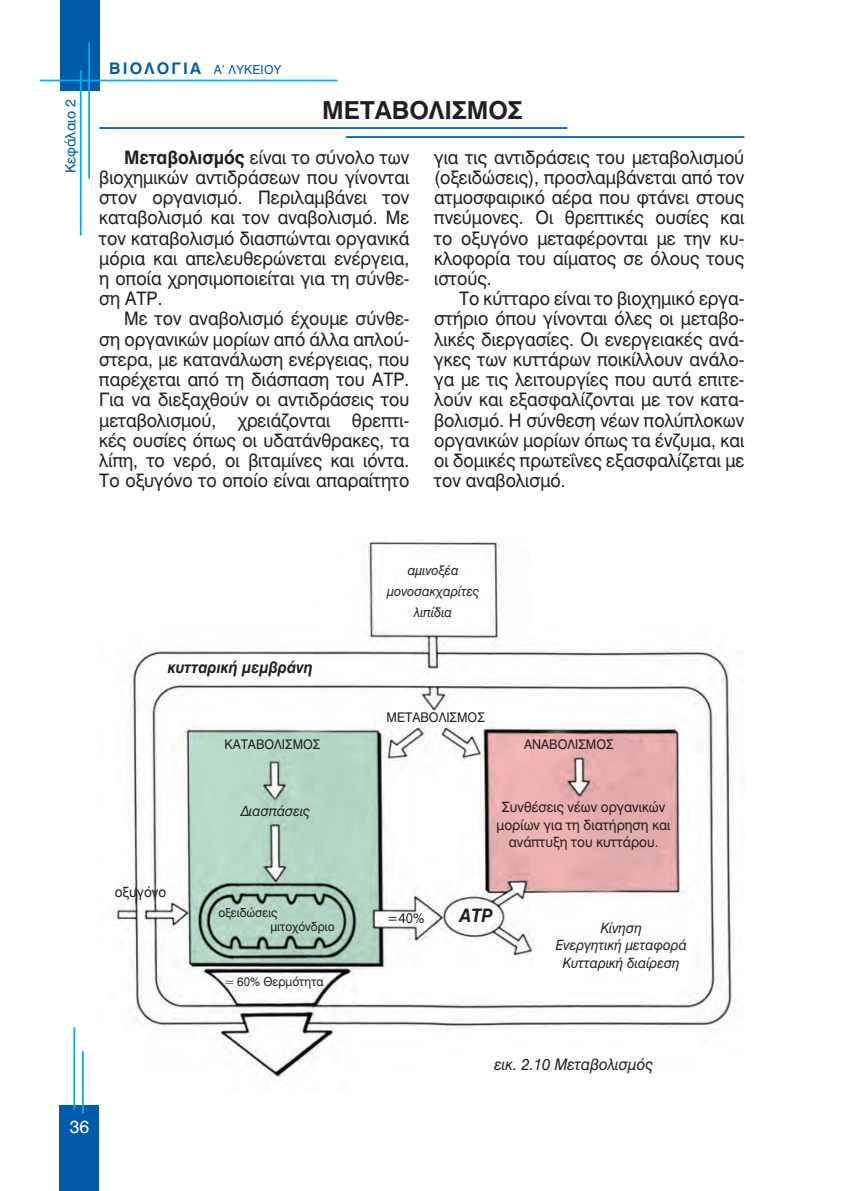
<style>
.page{position:relative;width:844px;height:1191px;background:#fff}
.page>*{position:absolute;margin:0;border:0;box-sizing:border-box;transform-origin:0 0}
.t1{font:700 24.5px "UB Helvetica";color:#231f20}
.t2{font:18.38px/20.3px "UB Helvetica";color:#231f20;text-align:justify;scale:.95 1}
.t3{font:italic 700 18.38px "UB Helvetica";color:#231f20;scale:.95 1}
.t4{font:17.5px "UB Helvetica";color:#fff}
.t5{font:italic 15.75px "UB Helvetica";color:#231f20;scale:.95 1}
.t6{font:700 15.75px "UB Helvetica";letter-spacing:.14em;color:#015aaa}
.t7{font:italic 700 15.75px "UB Helvetica";color:#231f20;scale:.95 1}
.t8{font:14px/17.5px "UB Helvetica";color:#231f20;text-align:center;scale:.95 1}
.t9{font:italic 14px/17.5px "UB Helvetica";color:#231f20;text-align:center;scale:.95 1}
.t10{font:14px "UB Helvetica";color:#015aaa}
.t11{font:13.12px "UB Helvetica";color:#231f20;scale:.95 1}
.t12{font:italic 13.12px/21px "UB Helvetica";color:#231f20;text-align:center;scale:.95 1}
.t13{font:12.25px "UB Helvetica";color:#231f20;scale:.95 1}
.s1{font-weight:400;font-size:12.25px}
.s2{font-family:"Apollonia";font-weight:400;font-style:italic;font-size:12.25px}
.s3{font-weight:700}
</style>
<div class="page">
<div style="left:60px;top:1105px;width:39px;height:86px;background:#015aaa"></div>
<hr style="left:73px;top:1027px;width:2px;height:82px;background:#00aeef">
<hr style="left:82px;top:1051px;width:2px;height:62px;background:#00aeef">
<div style="left:60px;top:0;width:40px;height:91px;background:#015aaa"></div>
<hr style="left:80px;top:70px;width:2px;height:165px;background:#00aeef">
<hr style="left:88px;top:43px;width:2px;height:135px;background:#00aeef">
<hr style="left:40px;top:80px;width:297px;height:1px;background:#00aeef">
<hr style="left:99px;top:127px;width:468px;height:2px;background:#015aaa">
<hr style="left:346px;top:136px;width:398px;height:2px;background:#015aaa">
<img style="left:114px;top:538px;width:622px;height:543px">
<svg style="left:59px;top:1160px;width:1px;height:31px"></svg>
<svg style="left:225px;top:980px;width:8px;height:3px"></svg>
<p class="t10" style="left:62px;top:173px;width:75px;rotate:-90deg">Κεφάλαιο 2</p>
<p class="t6" style="left:109px;top:58px;width:174px">ΒIOΛΟΓΙΑ <span class="s1">Α</span><span class="s2">'</span> <span class="s1">ΛΥΚΕΙΟΥ</span></p>
<h1 class="t1" style="left:322px;top:95px;width:202px">ΜΕΤΑΒΟΛΙΣΜΟΣ</h1>
<p class="t2" style="left:99px;top:147px;width:328px;text-indent:25px"><span class="s3">Μεταβολισμός</span> είναι το σύνολο των βιοχημικών αντιδράσεων που γίνονται στον οργανισμό. Περιλαμβάνει τον καταβολισμό και τον αναβολισμό. Με τον καταβολισμό διασπώνται οργανικά μόρια και απελευθερώνεται ενέργεια, η οποία χρησιμοποιείται για τη σύνθε&shy;ση ΑΤΡ.</p>
<p class="t2" style="left:99px;top:309px;width:328px;text-indent:25px">Με τον αναβολισμό έχουμε σύνθε&shy;ση οργανικών μορίων από άλλα απλού&shy;στερα, με κατανάλωση ενέργειας, που παρέχεται από τη διάσπαση του ΑΤΡ.<br>Για να διεξαχθούν οι αντιδράσεις του μεταβολισμού, χρειάζονται θρεπτι&shy;κές ουσίες όπως οι υδατάνθρακες, τα λίπη, το νερό, οι βιταμίνες και ιόντα.<br>Το οξυγόνο το οποίο είναι απαραίτητο</p>
<p class="t2" style="left:434px;top:147px;width:328px">για τις αντιδράσεις του μεταβολισμού (οξειδώσεις), προσλαμβάνεται από τον ατμοσφαιρικό αέρα που φτάνει στους πνεύμονες. Οι θρεπτικές ουσίες και το οξυγόνο μεταφέρονται με την κυ&shy;κλοφορία του αίματος σε όλους τους ιστούς.</p>
<p class="t2" style="left:434px;top:288px;width:328px;text-indent:25px">Το κύτταρο είναι το βιοχημικό εργα&shy;στήριο όπου γίνονται όλες οι μεταβο&shy;λικές διεργασίες. Οι ενεργειακές ανά&shy;γκες των κυττάρων ποικίλλουν ανάλο&shy;γα με τις λειτουργίες που αυτά επιτε&shy;λούν και εξασφαλίζονται με τον κατα&shy;βολισμό. Η σύνθεση νέων πολύπλοκων οργανικών μορίων όπως τα ένζυμα, και οι δομικές πρωτεΐνες εξασφαλίζεται με τον αναβολισμό.</p>
<p class="t7" style="left:168px;top:658px;width:154px">κυτταρική μεμβράνη</p>
<p class="t11" style="left:225px;top:736px;width:102px">ΚΑΤΑΒΟΛΙΣΜΟΣ</p>
<p class="t8" style="left:115px;top:883px;width:56px">οξυγόνο</p>
<p class="t9" style="left:241px;top:802px;width:74px">Διασπάσεις</p>
<p class="t12" style="left:387px;top:559px;width:99px">αμινοξέα μονοσακχαρίτες λιπίδια</p>
<p class="t11" style="left:387px;top:709px;width:105px">ΜΕΤΑΒΟΛΙΣΜΟΣ</p>
<p class="t11" style="left:524px;top:736px;width:96px">ΑΝΑΒΟΛΙΣΜΟΣ</p>
<p class="t8" style="left:497px;top:798px;width:184px">Συνθέσεις νέων οργανικών μορίων για τη διατήρηση και ανάπτυξη του κυττάρου.</p>
<p class="t13" style="left:218px;top:905px;width:64px">οξειδώσεις</p>
<p class="t8" style="left:387px;top:909px;width:41px">=40%</p>
<p class="t3" style="left:460px;top:904px;width:37px">ΑΤΡ</p>
<p class="t13" style="left:270px;top:919px;width:69px">μιτοχόνδριο</p>
<p class="t13" style="left:237px;top:974px;width:92px">60% Θερμότητα</p>
<p class="t9" style="left:556px;top:919px;width:140px">Κίνηση<br>Ενεργητική μεταφορά<br>Κυτταρική διαίρεση</p>
<p class="t4" style="left:70px;top:1115px;width:21px">36</p>
<p class="t5" style="left:494px;top:1054px;width:169px">εικ. 2.10 Μεταβολισμός</p>
</div>
